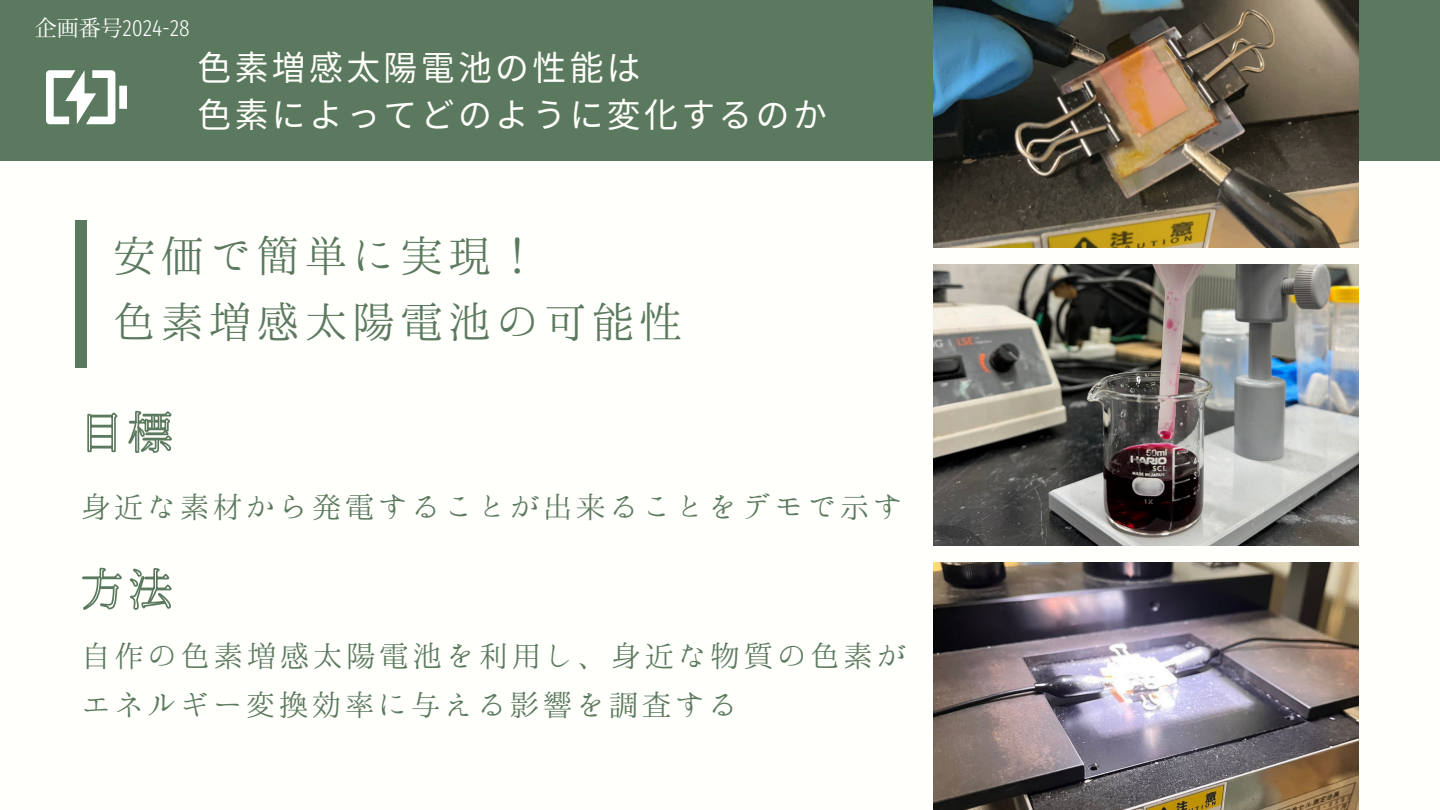
<style>
.page{position:relative;width:1440px;height:810px;background:#fffffb}
.page>*{position:absolute;margin:0;border:0;box-sizing:border-box;transform-origin:0 0}
.t1{font:47.9px/66.7px "Hannari Mincho";color:#5b795e}
.t2{font:33.8px/46.5px "Noto Sans CJ Ksc";letter-spacing:.1em;color:#fffffb}
.t3{font:33px/49.5px "Hannari Mincho";color:#5b795e}
.t4{font:extra-condensed 22px "Glow Sans J";color:#fff}
.s1{font-family:"Koz Min Pr 6 N";font-stretch:normal}
</style>
<div class="page">
<div style="left:0;top:0;width:1440px;height:161px;background:#5b795e"></div>
<img style="left:933px;top:0;width:426px;height:248px">
<img style="left:933px;top:264px;width:426px;height:282px">
<img style="left:933px;top:562px;width:426px;height:248px">
<div style="left:75px;top:221px;width:12px;height:147px;background:#5b795e"></div>
<svg style="left:46px;top:70px;width:81px;height:54px"></svg>
<svg style="left:87px;top:410px;width:85px;height:43px"></svg>
<svg style="left:82px;top:567px;width:90px;height:43px"></svg>
<h1 class="t4" style="left:35px;top:10px;width:156px"><span class="s1">企画番号</span>2024-28</h1>
<p class="t2" style="left:198px;top:43px;width:631px">色素増感太陽電池の性能は<br>色素によってどのように変化するのか</p>
<p class="t1" style="left:113px;top:220px;width:576px">安価で簡単に実現！<br>色素増感太陽電池の可能性</p>
<h3 class="t3" style="left:81px;top:480px;width:826px">身近な素材から発電することが出来ることをデモで示す</h3>
<h2 class="t3" style="left:81px;top:630px;width:830px">自作の色素増感太陽電池を利用し、身近な物質の色素がエネルギー変換効率に与える影響を調査する</h2>
</div>
